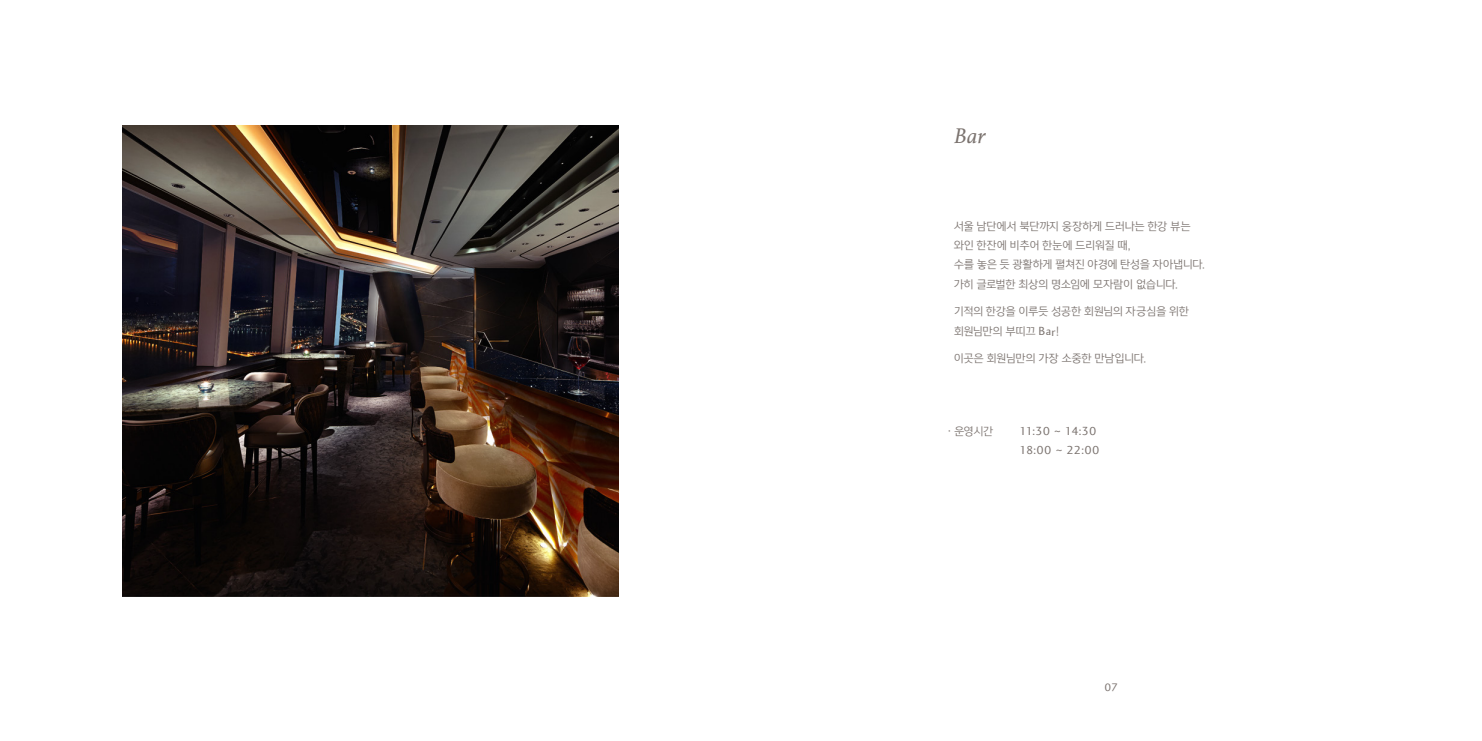
<style>
.page{position:relative;width:1482px;height:741px;background:#fff}
.page>*{position:absolute;margin:0;border:0;box-sizing:border-box;transform-origin:0 0}
.t1{font:italic 22.5px "Athelas";color:#7b736f}
.t2{font:12.12px/19.4px "Charlotte Sans";letter-spacing:-.01em;color:#7b736f}
.t3{font:11.25px "Charlotte Sans";color:#7b736f}
.t4{font:10.62px/19.4px "Yoon Gothic Std 740";letter-spacing:.01em;color:#7b736f}
.s1{font-family:"Charlotte Sans";font-size:12.12px}
</style>
<div class="page">
<img style="left:122px;top:125px;width:496px;height:471px">
<h1 class="t1" style="left:953px;top:123px;width:33px">Bar</h1>
<p class="t4" style="left:953px;top:216px;width:252px">서울 남단에서 북단까지 웅장하게 드러나는 한강 뷰는 와인 한잔에 비추어 한눈에 드리워질 때,<br>수를 놓은 듯 광활하게 펼쳐진 야경에 탄성을 자아냅니다. 가히 글로벌한 최상의 명소임에 모자람이 없습니다.</p>
<p class="t4" style="left:953px;top:302px;width:236px">기적의 한강을 이루듯 성공한 회원님의 자긍심을 위한 회원님만의 부띠끄 <span class="s1">Bar</span>!</p>
<p class="t4" style="left:953px;top:348px;width:194px">이곳은 회원님만의 가장 소중한 만남입니다.</p>
<p class="t4" style="left:947px;top:421px;width:47px"><span class="s1">∙</span> 운영시간</p>
<p class="t2" style="left:1019px;top:421px;width:81px">11:30 ~ 14:30<br>18:00 ~ 22:00</p>
<p class="t3" style="left:1104px;top:680px;width:15px">07</p>
</div>
